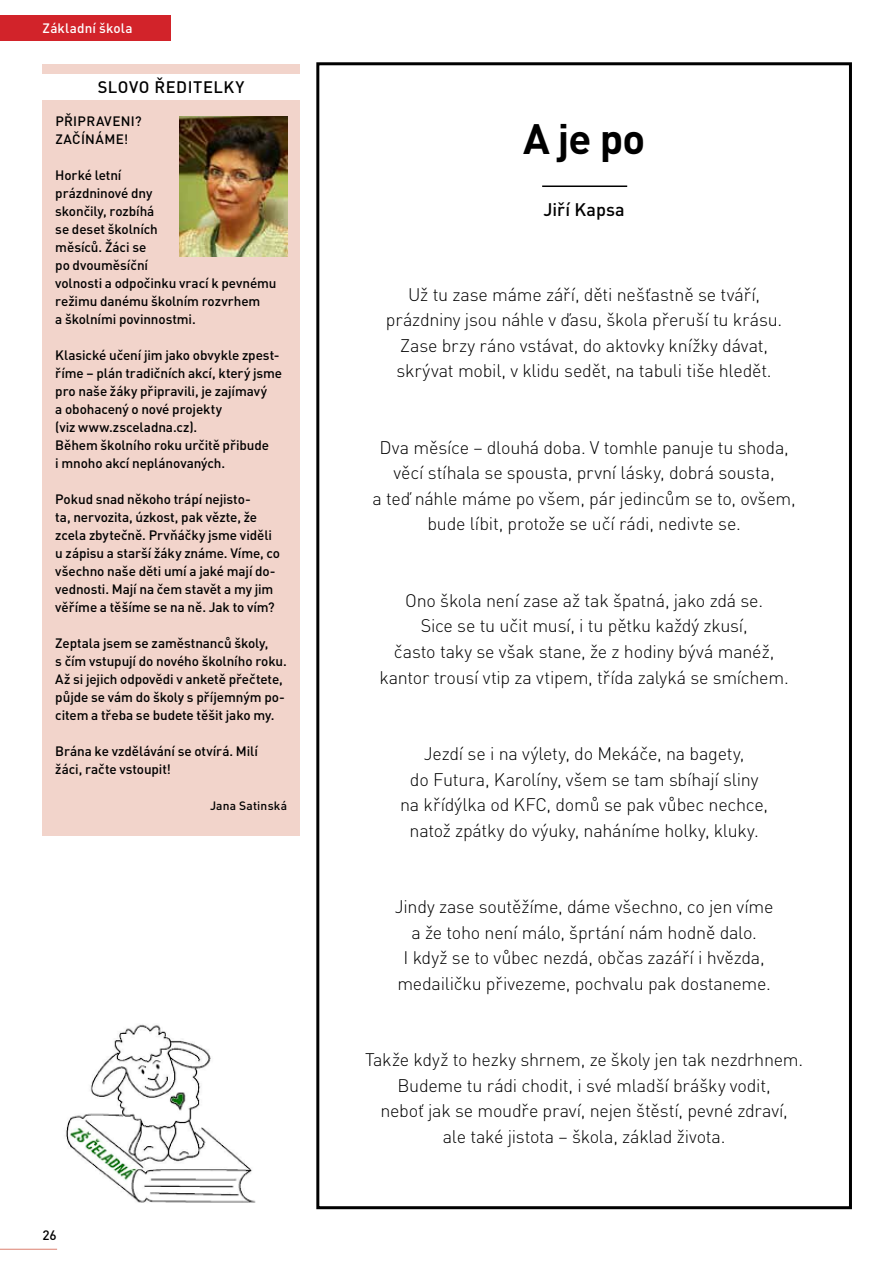
<style>
.page{position:relative;width:893px;height:1263px;background:#fff}
.page>*{position:absolute;margin:0;border:0;box-sizing:border-box;transform-origin:0 0}
.t1{font:700 42px "DIN Pro";color:#000}
.t2{font:300 18px/25.5px "DIN Pro";letter-spacing:-.015em;color:#000;text-align:center}
.t3{font:500 18px "DIN Pro";letter-spacing:.005em;color:#000}
.t4{font:500 16.5px "DIN Pro";letter-spacing:.04em;color:#000}
.t5{font:500 13.5px/18px "DIN Pro";letter-spacing:-.01em;color:#000}
.t6{font:500 13.5px/18px "DIN Pro";letter-spacing:.035em;color:#000}
.t7{font:500 13.5px "DIN Pro";letter-spacing:.01em;color:#fff}
.t8{font:500 12px "DIN Pro";letter-spacing:.015em;color:#000}
</style>
<div class="page">
<hr style="left:0;top:1249px;width:57px;height:1px;background:#dc7f6f">
<div style="left:0;top:15px;width:170px;height:25px;background:#d2232a"></div>
<div style="left:43px;top:64px;width:257px;height:772px;background:#f2d4cb"></div>
<img style="left:180px;top:116px;width:107px;height:140px">
<div style="left:43px;top:74px;width:257px;height:26px;background:#fff"></div>
<div style="left:316px;top:62px;width:536px;height:1147px;border:3px solid #000"></div>
<hr style="left:542px;top:185px;width:85px;height:2px;background:#000">
<img style="left:65px;top:1024px;width:191px;height:179px">
<p class="t7" style="left:43px;top:19px;width:92px">Základní škola</p>
<p class="t4" style="left:98px;top:77px;width:67px">slovo ředi</p>
<p class="t4" style="left:193px;top:77px;width:53px">telky</p>
<p class="t6" style="left:55px;top:112px;width:88px">Připraveni?<br>Začínáme</p>
<p class="t5" style="left:124px;top:130px;width:6px">!</p>
<p class="t5" style="left:55px;top:166px;width:223px">Horké letní<br>prázdninové dny<br>skončily, rozbíhá<br>se deset školních<br>měsíců. Žáci se<br>po dvouměsíční<br>volnosti a odpočinku vrací k pevnému režimu danému školním rozvrhem<br>a školními povinnostmi.</p>
<p class="t5" style="left:55px;top:346px;width:228px">Klasické učení jim jako obvykle zpest&shy;říme – plán tradičních akcí, který jsme pro naše žáky připravili, je zajímavý<br>a obohacený o nové projekty<br>(viz www.zsceladna.cz).<br>Během školního roku určitě přibude<br>i mnoho akcí neplánovaných.</p>
<p class="t5" style="left:55px;top:490px;width:226px">Pokud snad někoho trápí nejisto-<br>ta, nervozita, úzkost, pak vězte, že zcela zbytečně. Prvňáčky jsme viděli u zápisu a starší žáky známe. Víme, co všechno naše děti umí a jaké mají do&shy;vednosti. Mají na čem stavět a my jim věříme a těšíme se na ně. Jak to vím?</p>
<p class="t5" style="left:55px;top:634px;width:233px">Zeptala jsem se zaměstnanců školy,<br>s čím vstupují do nového školního roku.<br>Až si jejich odpovědi v anketě přečtete, půjde se vám do školy s příjemným po&shy;citem a třeba se budete těšit jako my.</p>
<p class="t5" style="left:55px;top:742px;width:204px">Brána ke vzdělávání se otvírá. Milí žáci, račte vstoupit!</p>
<p class="t8" style="left:210px;top:798px;width:79px">Jana Satinská</p>
<p class="t5" style="left:43px;top:1226px;width:16px">26</p>
<h1 class="t1" style="left:523px;top:111px;width:124px">A je po</h1>
<p class="t3" style="left:543px;top:198px;width:83px">Jiří Kapsa</p>
<p class="t2" style="left:386px;top:281px;width:398px">Už tu zase máme září, děti nešťastně se tváří, prázdniny jsou náhle v ďasu, škola přeruší tu krásu.<br>Zase brzy ráno vstávat, do aktovky knížky dávat, skrývat mobil, v klidu sedět, na tabuli tiše hledět.</p>
<p class="t2" style="left:372px;top:434px;width:425px">Dva měsíce – dlouhá doba. V tomhle panuje tu shoda, věcí stíhala se spousta, první lásky, dobrá sousta,<br>a teď náhle máme po všem, pár jedincům se to, ovšem, bude líbit, protože se učí rádi, nedivte se.</p>
<p class="t2" style="left:380px;top:587px;width:411px">Ono škola není zase až tak špatná, jako zdá se.<br>Sice se tu učit musí, i tu pětku každý zkusí,<br>často taky se však stane, že z hodiny bývá manéž, kantor trousí vtip za vtipem, třída zalyká se smíchem.</p>
<p class="t2" style="left:400px;top:740px;width:370px">Jezdí se i na výlety, do Mekáče, na bagety,<br>do Futura, Karolíny, všem se tam sbíhají sliny na křídýlka od KFC, domů se pak vůbec nechce, natož zpátky do výuky, naháníme holky, kluky.</p>
<p class="t2" style="left:395px;top:893px;width:380px">Jindy zase soutěžíme, dáme všechno, co jen víme a že toho není málo, šprtání nám hodně dalo.<br>I když se to vůbec nezdá, občas zazáří i hvězda, medailičku přivezeme, pochvalu pak dostaneme.</p>
<p class="t2" style="left:365px;top:1047px;width:440px">Takže když to hezky shrnem, ze školy jen tak nezdrhnem.<br>Budeme tu rádi chodit, i své mladší brášky vodit,<br>neboť jak se moudře praví, nejen štěstí, pevné zdraví,<br>ale také jistota – škola, základ života.</p>
</div>
